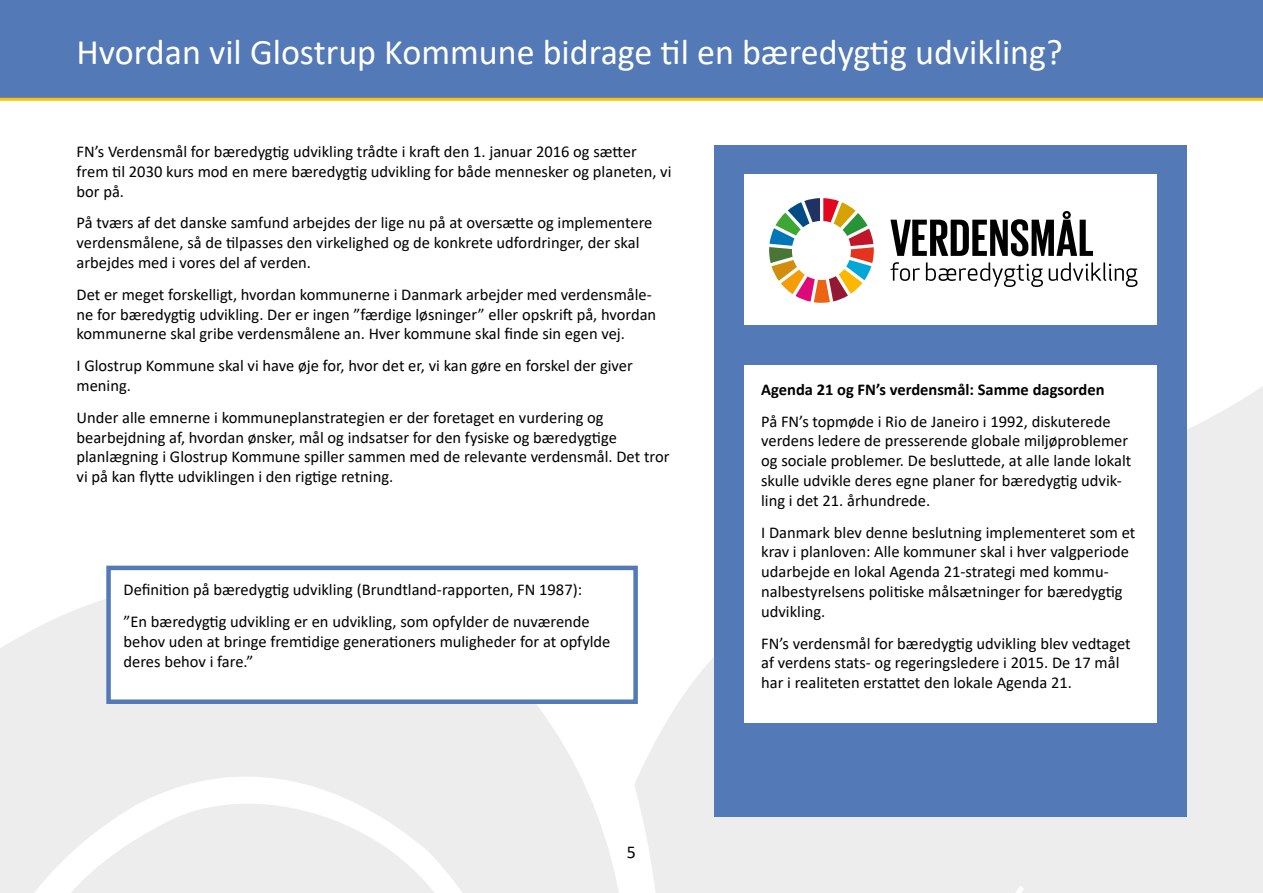
<style>
.page{position:relative;width:1263px;height:893px;background:#fff}
.page>*{position:absolute;margin:0;border:0;box-sizing:border-box;transform-origin:0 0}
.t1{font:36px "Calibri";color:#fff}
.t2{font:18px "Calibri";color:#000}
.t3{font:16.5px/19.8px "Calibri";color:#000}
.t4{font:700 16.5px "Calibri";color:#000}
</style>
<div class="page">
<svg style="left:702px;top:351px;width:561px;height:542px;background:#ededee"></svg>
<svg style="left:0;top:565px;width:702px;height:328px;fill:#ededed"></svg>
<div style="left:0;top:0;width:1263px;height:98px;background:#5379b7"></div>
<hr style="left:0;top:98px;width:1263px;height:3px;background:#fac601">
<div style="left:714px;top:145px;width:472px;height:671px;background:#5379b7"></div>
<div style="left:744px;top:365px;width:413px;height:358px;background:#fff"></div>
<div style="left:109px;top:568px;width:527px;height:134px;background:#fff"></div>
<div style="left:106px;top:566px;width:532px;height:138px;border:4px solid #5379b7"></div>
<div style="left:744px;top:174px;width:413px;height:151px;background:#fff"></div>
<svg style="left:769px;top:198px;width:105px;height:105px"></svg>
<svg style="left:890px;top:211px;width:203px;height:45px"></svg>
<svg style="left:890px;top:262px;width:30px;height:19px"></svg>
<svg style="left:926px;top:262px;width:117px;height:25px"></svg>
<svg style="left:1049px;top:262px;width:88px;height:25px"></svg>
<h1 class="t1" style="left:77px;top:27px;width:988px">Hvordan vil Glostrup Kommune bidrage til en bæredygtig udvikling?</h1>
<p class="t3" style="left:77px;top:141px;width:596px">FN’s Verdensmål for bæredygtig udvikling trådte i kraft den 1. januar 2016 og sætter frem til 2030 kurs mod en mere bæredygtig udvikling for både mennesker og planeten, vi bor på.</p>
<p class="t3" style="left:77px;top:213px;width:577px">På tværs af det danske samfund arbejdes der lige nu på at oversætte og implementere verdensmålene, så de tilpasses den virkelighed og de konkrete udfordringer, der skal arbejdes med i vores del af verden.</p>
<p class="t3" style="left:77px;top:284px;width:581px">Det er meget forskelligt, hvordan kommunerne i Danmark arbejder med verdensmåle&shy;ne for bæredygtig udvikling. Der er ingen ”færdige løsninger” eller opskrift på, hvordan kommunerne skal gribe verdensmålene an. Hver kommune skal finde sin egen vej.</p>
<p class="t3" style="left:77px;top:355px;width:558px">I Glostrup Kommune skal vi have øje for, hvor det er, vi kan gøre en forskel der giver mening.</p>
<p class="t3" style="left:77px;top:407px;width:594px">Under alle emnerne i kommuneplanstrategien er der foretaget en vurdering og bearbejdning af, hvordan ønsker, mål og indsatser for den fysiske og bæredygtige planlægning i Glostrup Kommune spiller sammen med de relevante verdensmål. Det tror vi på kan flytte udviklingen i den rigtige retning.</p>
<p class="t3" style="left:124px;top:573px;width:468px;line-height:31.8px">Definition på bæredygtig udvikling (Brundtland-rapporten, FN 1987): ”En bæredygtig udvikling er en udvikling, som opfylder de nuværende</p>
<p class="t3" style="left:124px;top:631px;width:488px">behov uden at bringe fremtidige generationers muligheder for at opfylde deres behov i fare.”</p>
<p class="t2" style="left:627px;top:839px;width:11px">5</p>
<p class="t4" style="left:761px;top:378px;width:345px">Agenda 21 og FN’s verdensmål: Samme dagsorden</p>
<p class="t3" style="left:761px;top:411px;width:372px">På FN’s topmøde i Rio de Janeiro i 1992, diskuterede verdens ledere de presserende globale miljøproblemer og sociale problemer. De besluttede, at alle lande lokalt skulle udvikle deres egne planer for bæredygtig udvik&shy;ling i det 21. århundrede.</p>
<p class="t3" style="left:761px;top:522px;width:376px">I Danmark blev denne beslutning implementeret som et krav i planloven: Alle kommuner skal i hver valgperiode udarbejde en lokal Agenda 21-strategi med kommu&shy;nalbestyrelsens politiske målsætninger for bæredygtig udvikling.</p>
<p class="t3" style="left:761px;top:633px;width:371px">FN’s verdensmål for bæredygtig udvikling blev vedtaget af verdens stats- og regeringsledere i 2015. De 17 mål har i realiteten erstattet den lokale Agenda 21.</p>
</div>
